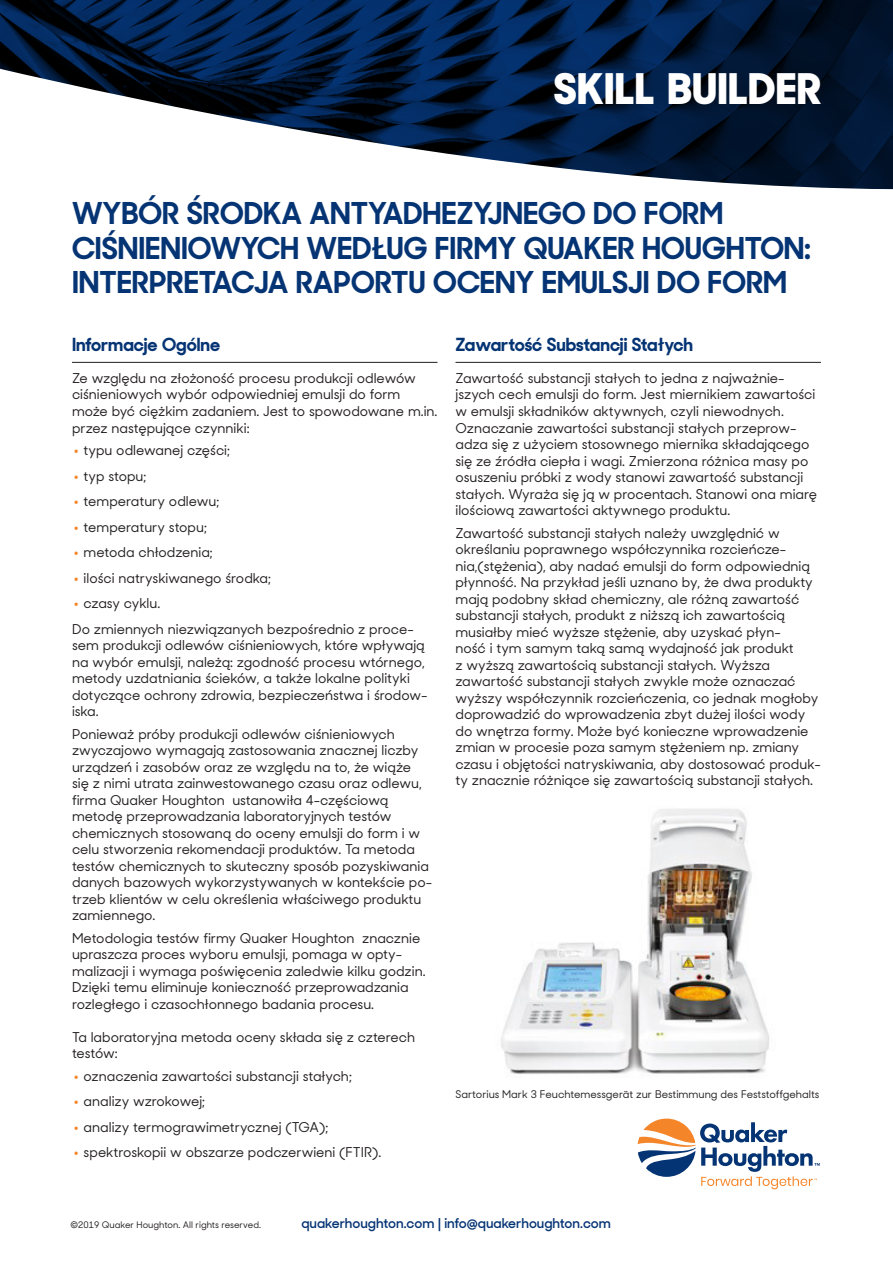
<style>
.page{position:relative;width:893px;height:1263px;background:#fff}
.page>*{position:absolute;margin:0;border:0;box-sizing:border-box;transform-origin:0 0}
.t1{font:800 42px "Sharp Sans Display No 2";letter-spacing:.02em;color:#fff}
.t2{font:700 30px/34.5px "Sharp Sans Display No 2";color:#053474}
.t3{font:700 18px "Sharp Sans Display No 2";color:#053474}
.t4{font:500 13.5px/16.5px "Sharp Sans Display No 2";color:#231f20}
.t5{font:600 13.5px "Sharp Sans Display No 2";color:#053474}
.t6{font:500 10.5px "Sharp Sans Display No 2";color:#231f20}
.t7{font:500 9px "Sharp Sans Display No 2";color:#231f20}
.s1{font-weight:400;font-size:27px;color:#f58529}
</style>
<div class="page">
<svg style="left:0;top:0;width:893px;height:6px;background:#022049"></svg>
<svg style="left:0;top:6px;width:893px;height:184px"></svg>
<svg style="left:638px;top:1118px;width:182px;height:71px"></svg>
<hr style="left:72px;top:362px;width:365px;height:1px;background:#231f20">
<hr style="left:455px;top:362px;width:366px;height:1px;background:#231f20">
<img style="left:501px;top:809px;width:269px;height:265px">
<h1 class="t1" style="left:554px;top:52px;width:269px">SKILL BUILDER</h1>
<h2 class="t2" style="left:72px;top:193px;width:740px">WYBÓR ŚRODKA ANTYADHEZYJNEGO DO FORM<br>CIŚNIENIOWYCH WEDŁUG FIRMY QUAKER HOUGHTON:<br>INTERPRETACJA RAPORTU OCENY EMULSJI DO FORM</h2>
<h4 class="t3" style="left:72px;top:330px;width:150px">Informacje Ogólne</h4>
<p class="t4" style="left:72px;top:369px;width:367px">Ze względu na złożoność procesu produkcji odlewów ciśnieniowych wybór odpowiedniej emulsji do form może być ciężkim zadaniem. Jest to spowodowane m.in. przez następujące czynniki:</p>
<p class="t4" style="left:72px;top:441px;width:160px"><span class="s1">•</span> typu odlewanej części;</p>
<p class="t4" style="left:72px;top:466px;width:76px"><span class="s1">•</span> typ stopu;</p>
<p class="t4" style="left:72px;top:492px;width:149px"><span class="s1">•</span> temperatury odlewu;</p>
<p class="t4" style="left:72px;top:517px;width:136px"><span class="s1">•</span> temperatury stopu;</p>
<p class="t4" style="left:72px;top:543px;width:142px"><span class="s1">•</span> metoda chłodzenia;</p>
<p class="t4" style="left:72px;top:568px;width:200px"><span class="s1">•</span> ilości natryskiwanego środka;</p>
<p class="t4" style="left:72px;top:594px;width:90px"><span class="s1">•</span> czasy cyklu.</p>
<p class="t4" style="left:72px;top:619px;width:357px">Do zmiennych niezwiązanych bezpośrednio z proce&shy;sem produkcji odlewów ciśnieniowych, które wpływają na wybór emulsji, należą: zgodność procesu wtórnego, metody uzdatniania ścieków, a także lokalne polityki dotyczące ochrony zdrowia, bezpieczeństwa i środow&shy;iska.</p>
<p class="t4" style="left:72px;top:724px;width:362px">Ponieważ próby produkcji odlewów ciśnieniowych zwyczajowo wymagają zastosowania znacznej liczby urządzeń i zasobów oraz ze względu na to, że wiąże<br>się z nimi utrata zainwestowanego czasu oraz odlewu, firma Quaker Houghton ustanowiła 4-częściową metodę przeprowadzania laboratoryjnych testów chemicznych stosowaną do oceny emulsji do form i w celu stworzenia rekomendacji produktów. Ta metoda testów chemicznych to skuteczny sposób pozyskiwania danych bazowych wykorzystywanych w kontekście po&shy;trzeb klientów w celu określenia właściwego produktu zamiennego.</p>
<p class="t4" style="left:72px;top:928px;width:355px">Metodologia testów firmy Quaker Houghton znacznie upraszcza proces wyboru emulsji, pomaga w opty&shy;malizacji i wymaga poświęcenia zaledwie kilku godzin.<br>Dzięki temu eliminuje konieczność przeprowadzania rozległego i czasochłonnego badania procesu.</p>
<p class="t4" style="left:72px;top:1027px;width:345px">Ta laboratoryjna metoda oceny składa się z czterech testów:</p>
<p class="t4" style="left:72px;top:1066px;width:281px"><span class="s1">•</span> oznaczenia zawartości substancji stałych;</p>
<p class="t4" style="left:72px;top:1092px;width:135px"><span class="s1">•</span> analizy wzrokowej;</p>
<p class="t4" style="left:72px;top:1117px;width:258px"><span class="s1">•</span> analizy termograwimetrycznej (TGA);</p>
<p class="t4" style="left:72px;top:1143px;width:311px"><span class="s1">•</span> spektroskopii w obszarze podczerwieni (FTIR).</p>
<h4 class="t3" style="left:455px;top:330px;width:239px">Zawartość Substancji Stałych</h4>
<p class="t4" style="left:455px;top:369px;width:363px">Zawartość substancji stałych to jedna z najważnie&shy;jszych cech emulsji do form. Jest miernikiem zawartości w emulsji składników aktywnych, czyli niewodnych.<br>Oznaczanie zawartości substancji stałych przeprow&shy;adza się z użyciem stosownego miernika składającego się ze źródła ciepła i wagi. Zmierzona różnica masy po osuszeniu próbki z wody stanowi zawartość substancji stałych. Wyraża się ją w procentach. Stanowi ona miarę ilościową zawartości aktywnego produktu.</p>
<p class="t4" style="left:455px;top:523px;width:367px">Zawartość substancji stałych należy uwzględnić w określaniu poprawnego współczynnika rozcieńcze&shy;nia,(stężenia), aby nadać emulsji do form odpowiednią płynność. Na przykład jeśli uznano by, że dwa produkty mają podobny skład chemiczny, ale różną zawartość substancji stałych, produkt z niższą ich zawartością musiałby mieć wyższe stężenie, aby uzyskać płyn-<br>ność i tym samym taką samą wydajność jak produkt<br>z wyższą zawartością substancji stałych. Wyższa zawartość substancji stałych zwykle może oznaczać wyższy współczynnik rozcieńczenia, co jednak mogłoby doprowadzić do wprowadzenia zbyt dużej ilości wody do wnętrza formy. Może być konieczne wprowadzenie zmian w procesie poza samym stężeniem np. zmiany czasu i objętości natryskiwania, aby dostosować produk&shy;ty znacznie różniące się zawartością substancji stałych.</p>
<p class="t6" style="left:455px;top:1086px;width:365px">Sartorius Mark 3 Feuchtemessgerät zur Bestimmung des Feststoffgehalts</p>
<p class="t7" style="left:71px;top:1217px;width:192px">©2019 Quaker Houghton. All rights reserved.</p>
<p class="t5" style="left:301px;top:1212px;width:311px">quakerhoughton.com | info@quakerhoughton.com</p>
</div>
